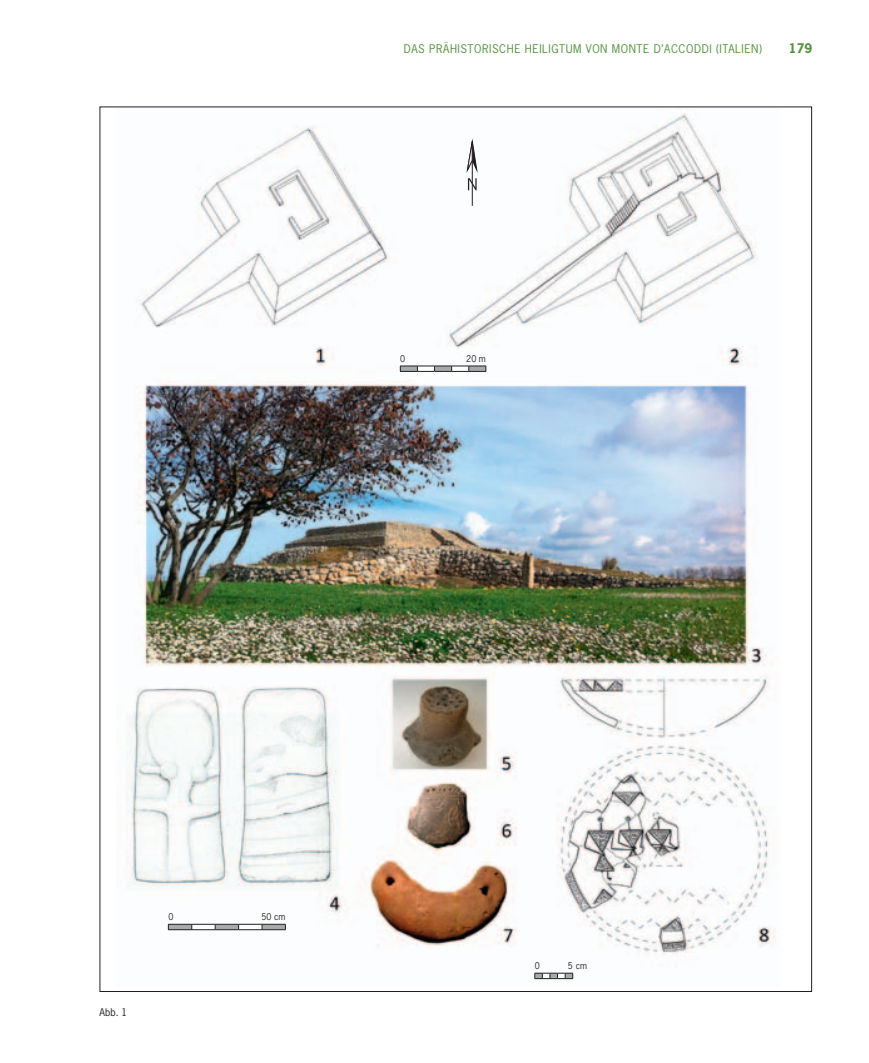
<style>
.page{position:relative;width:869px;height:1063px;background:#fff}
.page>*{position:absolute;margin:0;border:0;box-sizing:border-box;transform-origin:0 0}
.t1{font:700 12.5px "News Gothic Std";color:#52903e}
.t2{font:11.25px "News Gothic Std";letter-spacing:.05em;color:#52903e}
.t3{font:10px "News Gothic Std";color:#231f20}
.t4{font:8.75px "News Gothic Std";color:#231f20}
</style>
<div class="page">
<img style="left:126px;top:109px;width:651px;height:871px">
<svg style="left:400px;top:366px;width:86px;height:6px"></svg>
<hr style="left:471px;top:160px;width:1px;height:46px;background:#231f20">
<svg style="left:465px;top:140px;width:13px;height:50px"></svg>
<svg style="left:168px;top:924px;width:118px;height:6px"></svg>
<svg style="left:534px;top:973px;width:39px;height:6px"></svg>
<p class="t2" style="left:403px;top:42px;width:33px">DAS PRÄHIS</p>
<p class="t2" style="left:467px;top:42px;width:15px">TORISCHE</p>
<p class="t2" style="left:524px;top:42px;width:13px">HEILI</p>
<p class="t2" style="left:551px;top:42px;width:128px">GTUM VON MONTE D’ACCODDI</p>
<p class="t2" style="left:715px;top:42px;width:20px">(ITALIEN</p>
<p class="t2" style="left:758px;top:42px;width:4px">)</p>
<p class="t1" style="left:788px;top:40px;width:25px">179</p>
<p class="t4" style="left:400px;top:353px;width:7px">0</p>
<p class="t4" style="left:466px;top:353px;width:21px">20 M</p>
<p class="t3" style="left:100px;top:1006px;width:29px">ABB. 1</p>
<p class="t4" style="left:168px;top:911px;width:7px">0</p>
<p class="t4" style="left:261px;top:911px;width:25px">50 CM</p>
<p class="t4" style="left:534px;top:960px;width:7px">0</p>
<p class="t4" style="left:567px;top:960px;width:21px">5 CM</p>
</div>
